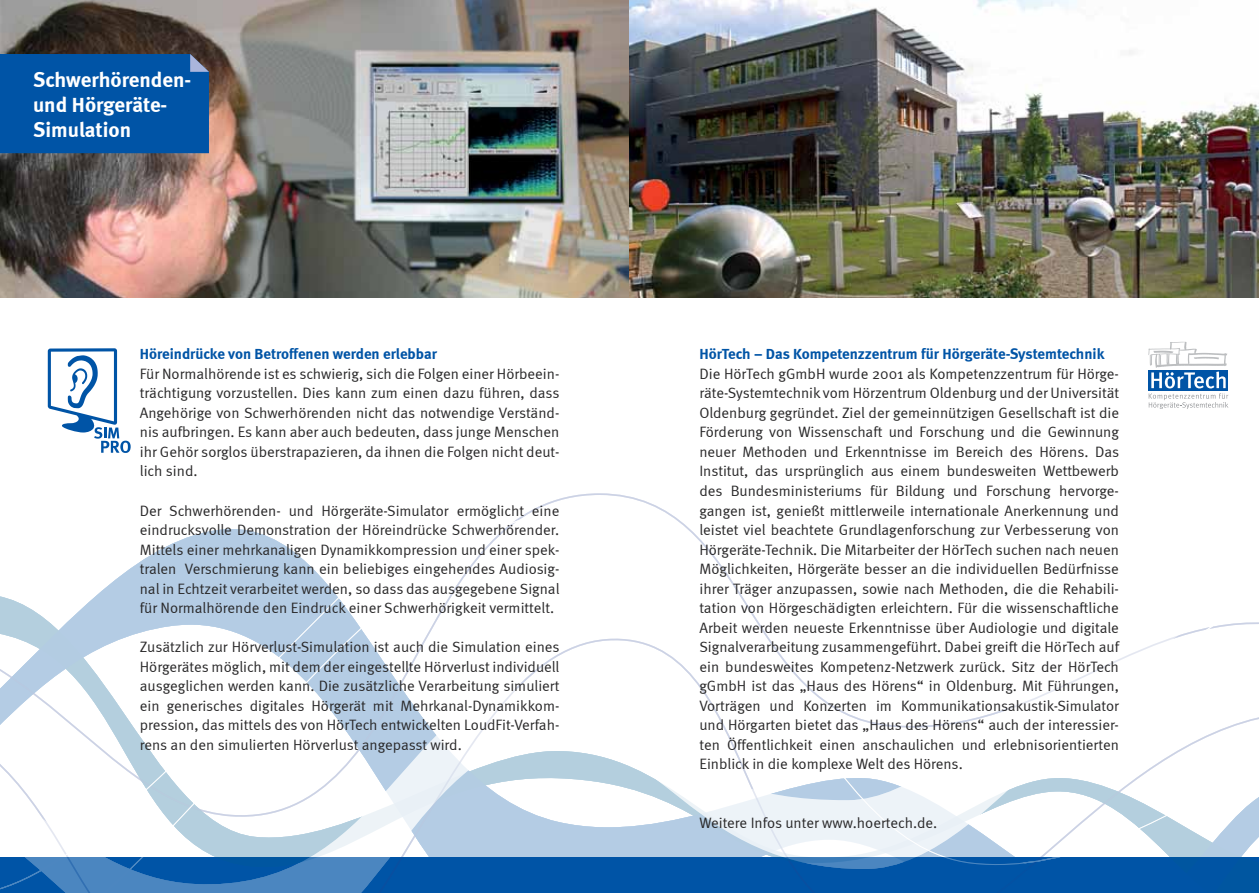
<style>
.page{position:relative;width:1259px;height:893px;background:#fff}
.page>*{position:absolute;margin:0;border:0;box-sizing:border-box;transform-origin:0 0}
.t1{font:700 21px/25.2px "Meta";color:#fff}
.t2{font:15px/19.5px "Meta Normal";color:#292829;text-align:justify}
.t3{font:700 15px "Meta";color:#0054a6}
</style>
<div class="page">
<svg style="left:0;top:493px;width:1259px;height:400px"></svg>
<img style="left:0;top:0;width:1259px;height:298px">
<div style="left:0;top:54px;width:209px;height:99px;background:#0054a6"></div>
<svg style="left:48px;top:348px;width:83px;height:105px"></svg>
<svg style="left:1148px;top:342px;width:80px;height:67px"></svg>
<h1 class="t1" style="left:33px;top:67px;width:159px">Schwerhörenden&shy;und Hörgeräte-<br>Simulation</h1>
<p class="t3" style="left:140px;top:345px;width:299px">Höreindrücke von Betroffenen werden erlebbar</p>
<p class="t2" style="left:140px;top:364px;width:421px">Für Normalhörende ist es schwierig, sich die Folgen einer Hörbeein&shy;trächtigung vorzustellen. Dies kann zum einen dazu führen, dass Angehörige von Schwerhörenden nicht das notwendige Verständ&shy;nis aufbringen. Es kann aber auch bedeuten, dass junge Menschen ihr Gehör sorglos überstrapazieren, da ihnen die Folgen nicht deut&shy;lich sind.</p>
<p class="t2" style="left:140px;top:500px;width:421px">Der Schwerhörenden- und Hörgeräte-Simulator ermöglicht eine eindrucksvolle Demonstration der Höreindrücke Schwerhörender.<br>Mittels einer mehrkanaligen Dynamikkompression und einer spek&shy;tralen Verschmierung kann ein beliebiges eingehendes Audiosig&shy;nal in Echtzeit verarbeitet werden, so dass das ausgegebene Signal für Normalhörende den Eindruck einer Schwerhörigkeit vermittelt.</p>
<p class="t2" style="left:140px;top:637px;width:421px">Zusätzlich zur Hörverlust-Simulation ist auch die Simulation eines Hörgerätes möglich, mit dem der eingestellte Hörverlust individuell ausgeglichen werden kann. Die zusätzliche Verarbeitung simuliert ein generisches digitales Hörgerät mit Mehrkanal-Dynamikkom&shy;pression, das mittels des von HörTech entwickelten LoudFit-Verfah&shy;rens an den simulierten Hörverlust angepasst wird.</p>
<p class="t3" style="left:699px;top:345px;width:406px">HörTech – Das Kompetenzzentrum für Hörgeräte-Systemtechnik</p>
<p class="t2" style="left:699px;top:364px;width:421px">Die HörTech gGmbH wurde 2001 als Kompetenzzentrum für Hörge&shy;räte-Systemtechnik vom Hörzentrum Oldenburg und der Universität Oldenburg gegründet. Ziel der gemeinnützigen Gesellschaft ist die Förderung von Wissenschaft und Forschung und die Gewinnung neuer Methoden und Erkenntnisse im Bereich des Hörens. Das Institut, das ursprünglich aus einem bundesweiten Wettbewerb des Bundesministeriums für Bildung und Forschung hervorge&shy;gangen ist, genießt mittlerweile internationale Anerkennung und leistet viel beachtete Grundlagenforschung zur Verbesserung von Hörgeräte-Technik. Die Mitarbeiter der HörTech suchen nach neuen Möglichkeiten, Hörgeräte besser an die individuellen Bedürfnisse ihrer Träger anzupassen, sowie nach Methoden, die die Rehabili&shy;tation von Hörgeschädigten erleichtern. Für die wissenschaftliche Arbeit werden neueste Erkenntnisse über Audiologie und digitale Signalverarbeitung zusammengeführt. Dabei greift die HörTech auf ein bundesweites Kompetenz-Netzwerk zurück. Sitz der HörTech gGmbH ist das „Haus des Hörens“ in Oldenburg. Mit Führungen, Vorträgen und Konzerten im Kommunikationsakustik-Simulator und Hörgarten bietet das „Haus des Hörens“ auch der interessier&shy;ten Öffentlichkeit einen anschaulichen und erlebnisorientierten Einblick in die komplexe Welt des Hörens.</p>
<p class="t2" style="left:699px;top:812px;width:239px">Weitere Infos unter www.hoertech.de.</p>
</div>
